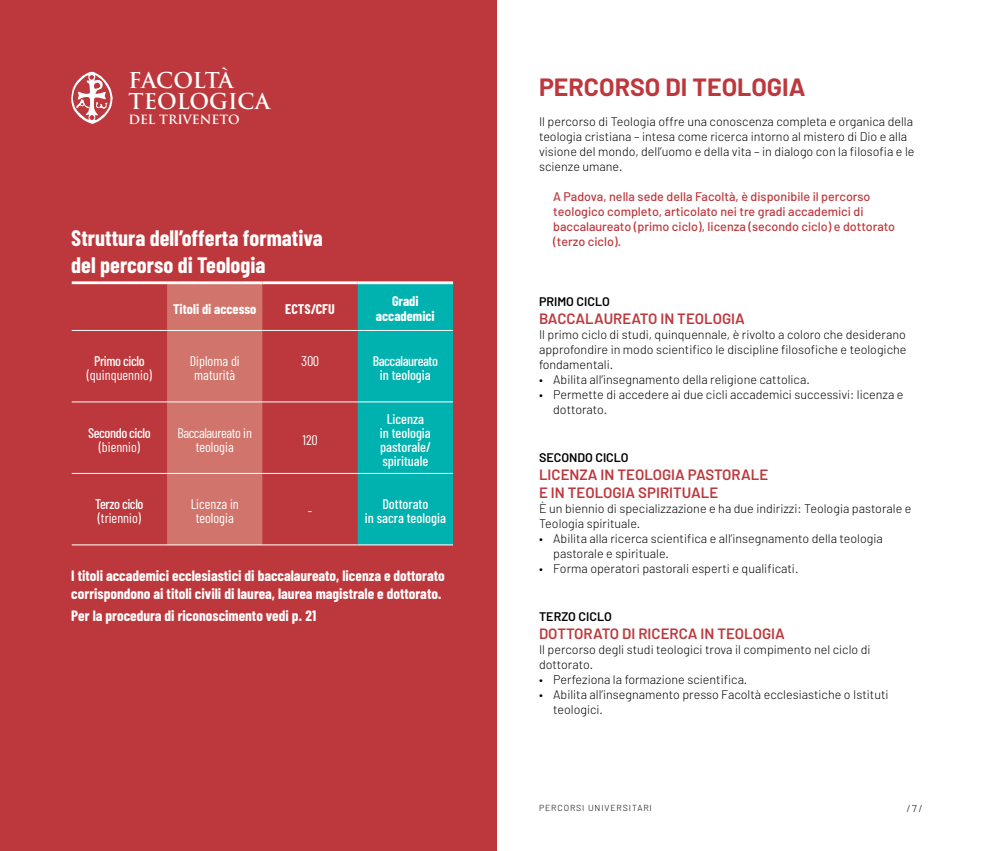
<style>
.page{position:relative;width:993px;height:851px;background:#fff}
.page>*{position:absolute;margin:0;border:0;box-sizing:border-box;transform-origin:0 0}
.t1{font:700 25px "Barlow";color:#bd383c}
.t2{font:700 22.38px/26.9px "Barlow Condensed";color:#fff}
.t3{font:700 21.25px/21.2px "Trajan Pro";letter-spacing:-.005em;color:#fff}
.t4{font:700 15px/18px "Barlow Condensed";color:#fff}
.t5{font:600 15px/18px "Barlow";color:#bd383c}
.t6{font:14px/14px "Barlow Condensed";color:#fff;text-align:center}
.t7{font:500 14px/14px "Barlow Condensed";color:#fff;text-align:center}
.t8{font:500 14px/14px "Barlow Condensed";letter-spacing:-.03em;color:#fff;text-align:center}
.t9{font:700 14px/15.4px "Barlow Condensed";color:#fff;text-align:center}
.t10{font:14px/14px "Barlow Condensed";letter-spacing:-.03em;color:#fff;text-align:center}
.t11{font:300 12.5px/15px "Barlow";color:#000}
.t12{font:500 12.5px/15px "Barlow";color:#bd383c}
.t13{font:600 12.5px "Barlow";color:#000}
.t14{font:700 12.38px "Trajan Pro";color:#fff}
.t15{font:300 10px "Barlow";color:#000}
.t16{font:300 8.75px "Barlow";letter-spacing:.1em;color:#000}
</style>
<div class="page">
<div style="left:0;top:0;width:496px;height:850px;background:#bd383c"></div>
<div style="left:167px;top:284px;width:95px;height:260px;background:#d1756c"></div>
<svg style="left:357px;top:284px;width:96px;height:260px"></svg>
<hr style="left:72px;top:330px;width:95px;height:1px;background:#fff">
<hr style="left:167px;top:330px;width:95px;height:1px;background:#fff">
<hr style="left:262px;top:330px;width:95px;height:1px;background:#fff">
<hr style="left:357px;top:330px;width:96px;height:1px;background:#fff">
<hr style="left:72px;top:401px;width:95px;height:1px;background:#fff">
<hr style="left:167px;top:401px;width:95px;height:1px;background:#fff">
<hr style="left:262px;top:401px;width:95px;height:1px;background:#fff">
<hr style="left:357px;top:401px;width:96px;height:1px;background:#fff">
<hr style="left:72px;top:473px;width:95px;height:1px;background:#fff">
<hr style="left:167px;top:473px;width:95px;height:1px;background:#fff">
<hr style="left:262px;top:473px;width:95px;height:1px;background:#fff">
<hr style="left:357px;top:473px;width:96px;height:1px;background:#fff">
<hr style="left:72px;top:281px;width:95px;height:3px;background:#fff">
<hr style="left:167px;top:281px;width:95px;height:3px;background:#fff">
<hr style="left:262px;top:281px;width:95px;height:3px;background:#fff">
<hr style="left:357px;top:281px;width:96px;height:3px;background:#fff">
<hr style="left:72px;top:544px;width:95px;height:1px;background:#fff">
<hr style="left:167px;top:544px;width:95px;height:1px;background:#fff">
<hr style="left:262px;top:544px;width:95px;height:1px;background:#fff">
<hr style="left:357px;top:544px;width:96px;height:1px;background:#fff">
<svg style="left:71px;top:71px;width:42px;height:53px"></svg>
<h3 class="t3" style="left:129px;top:70px;width:143px">FACOLTÀ<br>TEOLOGICA</h3>
<p class="t14" style="left:129px;top:112px;width:112px">DEL TRIVENETO</p>
<h2 class="t2" style="left:71px;top:224px;width:253px">Struttura dell’offerta formativa del percorso di Teologia</h2>
<p class="t9" style="left:173px;top:300px;width:85px">Titoli di accesso</p>
<p class="t9" style="left:285px;top:300px;width:51px">ECTS/CFU</p>
<p class="t9" style="left:376px;top:293px;width:60px">Gradi accademici</p>
<p class="t8" style="left:94px;top:354px;width:52px">Primo ciclo</p>
<p class="t6" style="left:87px;top:368px;width:67px">(quinquennio)</p>
<p class="t6" style="left:190px;top:354px;width:52px">Diploma di maturità</p>
<p class="t6" style="left:301px;top:354px;width:19px">300</p>
<p class="t8" style="left:372px;top:354px;width:67px">Baccalaureato in teologia</p>
<p class="t8" style="left:88px;top:425px;width:64px">Secondo ciclo</p>
<p class="t6" style="left:99px;top:439px;width:43px">(biennio)</p>
<p class="t10" style="left:177px;top:425px;width:76px">Baccalaureato in teologia</p>
<p class="t6" style="left:302px;top:432px;width:16px">120</p>
<p class="t7" style="left:380px;top:411px;width:52px">Licenza<br>in teologia pastorale/ spirituale</p>
<p class="t8" style="left:95px;top:496px;width:50px">Terzo ciclo</p>
<p class="t6" style="left:98px;top:510px;width:45px">(triennio)</p>
<p class="t6" style="left:191px;top:496px;width:50px">Licenza in teologia</p>
<p class="t6" style="left:308px;top:503px;width:6px">-</p>
<p class="t7" style="left:365px;top:496px;width:82px">Dottorato<br>in sacra teologia</p>
<p class="t4" style="left:71px;top:566px;width:375px">I titoli accademici ecclesiastici di baccalaureato, licenza e dottorato corrispondono ai titoli civili di laurea, laurea magistrale e dottorato.</p>
<p class="t4" style="left:71px;top:605px;width:246px">Per la procedura di riconoscimento vedi p. 21</p>
<h1 class="t1" style="left:539px;top:71px;width:268px">PERCORSO DI TEOLOGIA</h1>
<p class="t11" style="left:539px;top:114px;width:377px">Il percorso di Teologia offre una conoscenza completa e organica della teologia cristiana – intesa come ricerca intorno al mistero di Dio e alla visione del mondo, dell’uomo e della vita – in dialogo con la filosofia e le scienze umane.</p>
<p class="t12" style="left:553px;top:189px;width:343px">A Padova, nella sede della Facoltà, è disponibile il percorso teologico completo, articolato nei tre gradi accademici di baccalaureato (primo ciclo), licenza (secondo ciclo) e dottorato (terzo ciclo).</p>
<p class="t13" style="left:539px;top:294px;width:72px">PRIMO CICLO</p>
<p class="t5" style="left:539px;top:309px;width:207px">BACCALAUREATO IN TEOLOGIA</p>
<p class="t11" style="left:539px;top:327px;width:369px;text-align:justify">Il primo ciclo di studi, quinquennale, è rivolto a coloro che desiderano approfondire in modo scientifico le discipline filosofiche e teologiche fondamentali.</p>
<p class="t11" style="left:539px;top:372px;width:272px">• Abilita all’insegnamento della religione cattolica.</p>
<p class="t11" style="left:553px;top:387px;width:352px;text-indent:-14px">• Permette di accedere ai due cicli accademici successivi: licenza e dottorato.</p>
<p class="t13" style="left:539px;top:450px;width:91px">SECONDO CICLO</p>
<p class="t5" style="left:539px;top:465px;width:230px">LICENZA IN TEOLOGIA PASTORALE<br>E IN TEOLOGIA SPIRITUALE</p>
<p class="t11" style="left:539px;top:501px;width:374px">È un biennio di specializzazione e ha due indirizzi: Teologia pastorale e<br>Teologia spirituale.</p>
<p class="t11" style="left:553px;top:531px;width:331px;text-indent:-14px">• Abilita alla ricerca scientifica e all’insegnamento della teologia pastorale e spirituale.</p>
<p class="t11" style="left:539px;top:561px;width:261px">• Forma operatori pastorali esperti e qualificati.</p>
<p class="t13" style="left:539px;top:609px;width:74px">TERZO CICLO</p>
<p class="t5" style="left:539px;top:624px;width:247px">DOTTORATO DI RICERCA IN TEOLOGIA</p>
<p class="t11" style="left:539px;top:642px;width:333px">Il percorso degli studi teologici trova il compimento nel ciclo di dottorato.</p>
<p class="t11" style="left:539px;top:672px;width:210px">• Perfeziona la formazione scientifica.</p>
<p class="t11" style="left:553px;top:687px;width:337px;text-indent:-14px">• Abilita all’insegnamento presso Facoltà ecclesiastiche o Istituti teologici.</p>
<p class="t16" style="left:539px;top:802px;width:114px">PERCORSI UNIVERSITARI</p>
<p class="t15" style="left:906px;top:801px;width:17px">/ 7 /</p>
</div>
